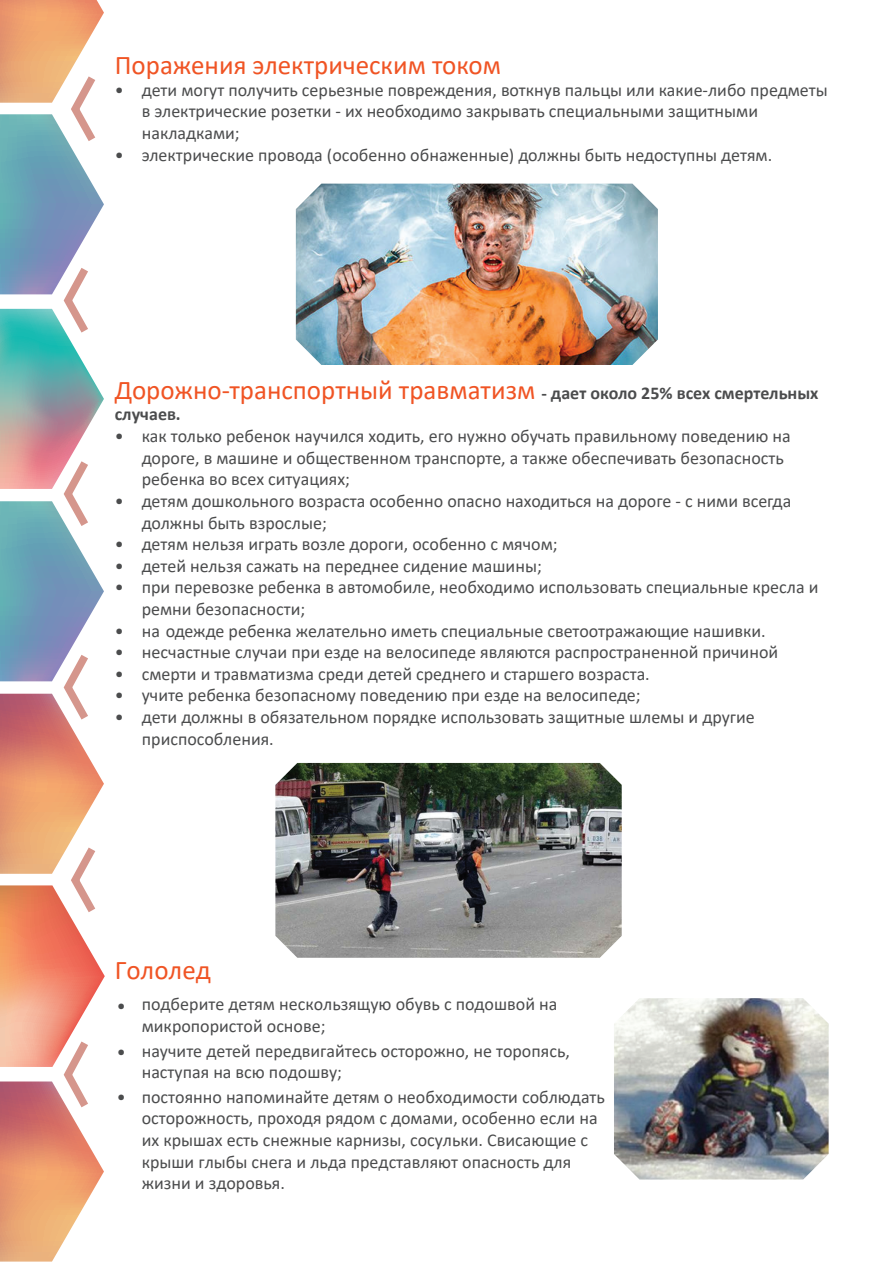
<style>
.page{position:relative;width:893px;height:1263px;background:#fff}
.page>*{position:absolute;margin:0;border:0;box-sizing:border-box;transform-origin:0 0}
.t1{font:27px "Calibri";color:#f05424}
.t2{font:18px/21.6px "Calibri";color:#4b4c4d}
.t3{font:700 18px "Calibri";color:#4b4c4d}
.s1{font-weight:700;font-size:18px;color:#4b4c4d}
</style>
<div class="page">
<svg style="left:0;top:0;width:105px;height:1261px"></svg>
<img style="left:296px;top:184px;width:362px;height:181px">
<img style="left:275px;top:763px;width:347px;height:195px">
<img style="left:614px;top:998px;width:215px;height:181px">
<h1 class="t1" style="left:115px;top:47px;width:388px">Поражения электрическим током</h1>
<p class="t2" style="left:142px;top:79px;width:687px;text-indent:-27px">• дети могут получить серьезные повреждения, воткнув пальцы или какие-либо предметы в электрические розетки - их необходимо закрывать специальными защитными накладками;</p>
<p class="t2" style="left:115px;top:143px;width:659px">• электрические провода (особенно обнаженные) должны быть недоступны детям.</p>
<h1 class="t1" style="left:115px;top:371px;width:705px">Дорожно-транспортный травматизм <span class="s1">- дает около 25% всех смертельных</span></h1>
<p class="t3" style="left:115px;top:402px;width:67px">случаев.</p>
<p class="t2" style="left:142px;top:425px;width:651px;text-indent:-27px">• как только ребенок научился ходить, его нужно обучать правильному поведению на дороге, в машине и общественном транспорте, а также обеспечивать безопасность ребенка во всех ситуациях;</p>
<p class="t2" style="left:142px;top:490px;width:651px;text-indent:-27px">• детям дошкольного возраста особенно опасно находиться на дороге - с ними всегда должны быть взрослые;</p>
<p class="t2" style="left:115px;top:533px;width:444px">• детям нельзя играть возле дороги, особенно с мячом;</p>
<p class="t2" style="left:115px;top:554px;width:429px">• детей нельзя сажать на переднее сидение машины;</p>
<p class="t2" style="left:142px;top:576px;width:678px;text-indent:-27px">• при перевозке ребенка в автомобиле, необходимо использовать специальные кресла и ремни безопасности;</p>
<p class="t2" style="left:115px;top:619px;width:652px">• на одежде ребенка желательно иметь специальные светоотражающие нашивки.</p>
<p class="t2" style="left:115px;top:641px;width:665px">• несчастные случаи при езде на велосипеде являются распространенной причиной</p>
<p class="t2" style="left:115px;top:662px;width:537px">• смерти и травматизма среди детей среднего и старшего возраста.</p>
<p class="t2" style="left:115px;top:684px;width:527px">• учите ребенка безопасному поведению при езде на велосипеде;</p>
<p class="t2" style="left:142px;top:706px;width:614px;text-indent:-27px">• дети должны в обязательном порядке использовать защитные шлемы и другие приспособления.</p>
<h1 class="t1" style="left:115px;top:952px;width:98px">Гололед</h1>
<p class="t2" style="left:142px;top:993px;width:417px">подберите детям нескользящую обувь с подошвой на микропористой основе;</p>
<p class="t2" style="left:142px;top:1039px;width:430px">научите детей передвигайтесь осторожно, не торопясь, наступая на всю подошву;</p>
<p class="t2" style="left:142px;top:1085px;width:465px">постоянно напоминайте детям о необходимости соблюдать осторожность, проходя рядом с домами, особенно если на их крышах есть снежные карнизы, сосульки. Свисающие с крыши глыбы снега и льда представляют опасность для жизни и здоровья.</p>
<p class="t2" style="left:117px;top:994px;width:10px">•</p>
<p class="t2" style="left:117px;top:1041px;width:10px">•</p>
<p class="t2" style="left:117px;top:1086px;width:10px">•</p>
</div>
